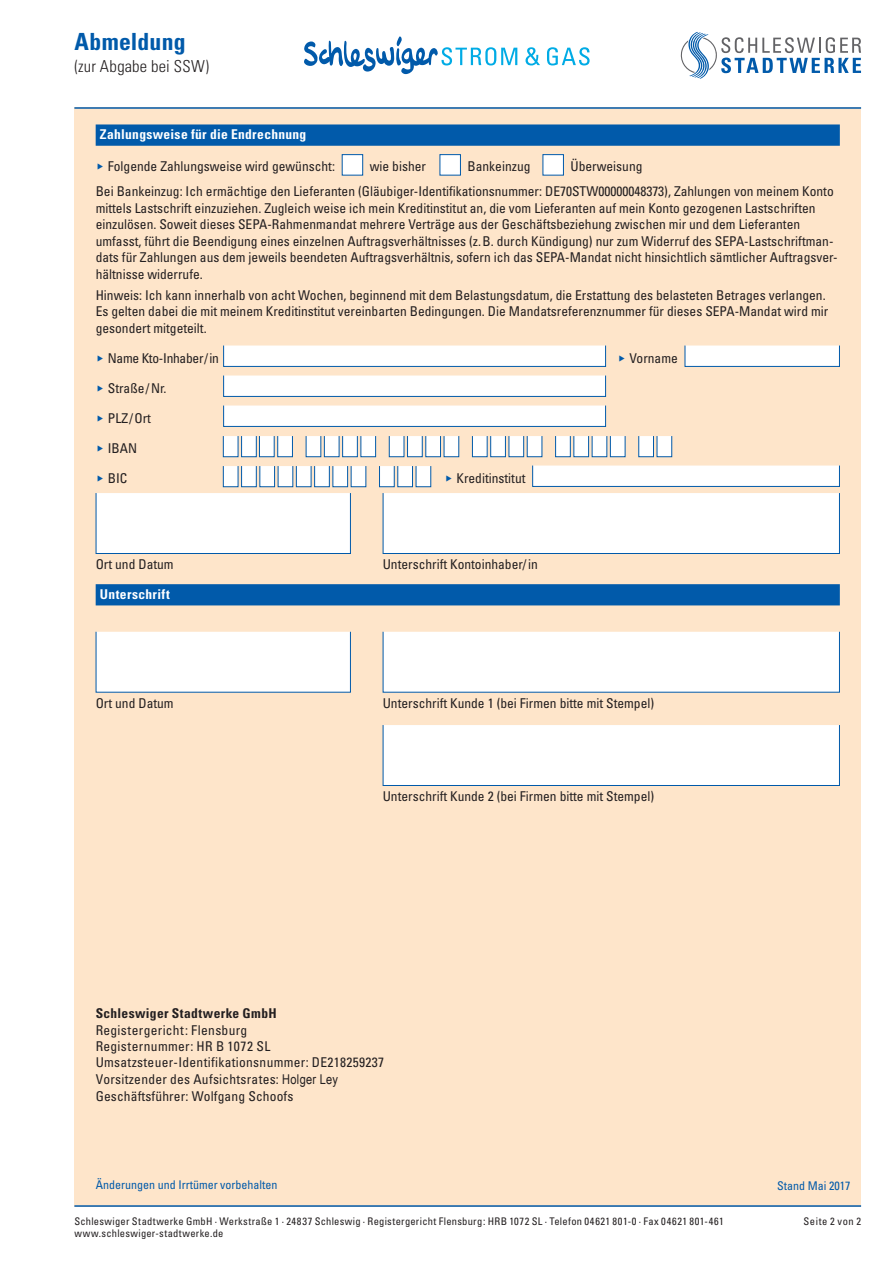
<style>
.page{position:relative;width:893px;height:1263px;background:#fff}
.page>*{position:absolute;margin:0;border:0;box-sizing:border-box;transform-origin:0 0}
.t1{font:700 condensed 23.7px "Univers";letter-spacing:.01em;color:#015aaa}
.t2{font:300 condensed 16.5px "Univers LT";letter-spacing:.02em;color:#231f20}
.t3{font:condensed 13.5px/16.5px "Univers";color:#231f20}
.t4{font:condensed 13.5px/16.5px "Univers";letter-spacing:.02em;color:#231f20}
.t5{font:700 condensed 13.5px "Univers";letter-spacing:.025em;color:#fff}
.t6{font:700 condensed 13.5px "Univers";letter-spacing:.025em;color:#231f20}
.t7{font:condensed 13.5px "Univers";letter-spacing:-.02em;color:#231f20}
.t8{font:condensed 12px "Univers";color:#015aaa}
.t9{font:condensed 10.5px/12.6px "Univers";letter-spacing:.03em;color:#231f20}
.t10{font:condensed 10.5px "Univers";letter-spacing:.05em;color:#231f20}
.s1{color:#015aaa}
.s2{font-family:"Arial Narrow";font-stretch:normal}
</style>
<div class="page">
<div style="left:74px;top:107px;width:787px;height:1100px;background:#fee5ca"></div>
<hr style="left:74px;top:107px;width:787px;height:2px;background:#015aaa">
<hr style="left:74px;top:1205px;width:787px;height:2px;background:#015aaa">
<svg style="left:680px;top:32px;width:181px;height:47px"></svg>
<svg style="left:525px;top:47px;width:15px;height:18px"></svg>
<svg style="left:547px;top:47px;width:43px;height:19px"></svg>
<svg style="left:304px;top:36px;width:213px;height:38px"></svg>
<div style="left:96px;top:124px;width:744px;height:22px;background:#015aaa"></div>
<div style="left:96px;top:584px;width:744px;height:21px;background:#015aaa"></div>
<div style="left:342px;top:154px;width:21px;height:21px;background:#fff;border:1px solid #015aaa"></div>
<div style="left:440px;top:154px;width:21px;height:21px;background:#fff;border:1px solid #015aaa"></div>
<div style="left:543px;top:154px;width:21px;height:21px;background:#fff;border:1px solid #015aaa"></div>
<div style="left:223px;top:345px;width:383px;height:22px;background:#fff;border:1px solid #015aaa"></div>
<div style="left:685px;top:345px;width:155px;height:22px;background:#fff;border:1px solid #015aaa"></div>
<div style="left:223px;top:375px;width:383px;height:22px;background:#fff;border:1px solid #015aaa"></div>
<div style="left:223px;top:405px;width:383px;height:22px;background:#fff;border:1px solid #015aaa"></div>
<div style="left:223px;top:436px;width:15px;height:21px;background:#fff;border:1px solid #015aaa"></div>
<div style="left:241px;top:436px;width:15px;height:21px;background:#fff;border:1px solid #015aaa"></div>
<div style="left:259px;top:436px;width:15px;height:21px;background:#fff;border:1px solid #015aaa"></div>
<div style="left:278px;top:436px;width:15px;height:21px;background:#fff;border:1px solid #015aaa"></div>
<div style="left:306px;top:436px;width:15px;height:21px;background:#fff"></div>
<div style="left:324px;top:436px;width:15px;height:21px;background:#fff;border:1px solid #015aaa"></div>
<div style="left:343px;top:436px;width:14px;height:21px;background:#fff"></div>
<div style="left:361px;top:436px;width:15px;height:21px;background:#fff;border:1px solid #015aaa"></div>
<div style="left:389px;top:436px;width:15px;height:21px;background:#fff;border:1px solid #015aaa"></div>
<div style="left:407px;top:436px;width:15px;height:21px;background:#fff;border:1px solid #015aaa"></div>
<div style="left:426px;top:436px;width:15px;height:21px;background:#fff;border:1px solid #015aaa"></div>
<div style="left:444px;top:436px;width:15px;height:21px;background:#fff"></div>
<div style="left:472px;top:436px;width:15px;height:21px;background:#fff;border:1px solid #015aaa"></div>
<div style="left:491px;top:436px;width:14px;height:21px;background:#fff"></div>
<div style="left:509px;top:436px;width:15px;height:21px;background:#fff;border:1px solid #015aaa"></div>
<div style="left:527px;top:436px;width:15px;height:21px;background:#fff"></div>
<div style="left:555px;top:436px;width:15px;height:21px;background:#fff;border:1px solid #015aaa"></div>
<div style="left:574px;top:436px;width:15px;height:21px;background:#fff;border:1px solid #015aaa"></div>
<div style="left:592px;top:436px;width:15px;height:21px;background:#fff"></div>
<div style="left:610px;top:436px;width:15px;height:21px;background:#fff;border:1px solid #015aaa"></div>
<div style="left:639px;top:436px;width:15px;height:21px;background:#fff;border:1px solid #015aaa"></div>
<div style="left:657px;top:436px;width:15px;height:21px;background:#fff"></div>
<div style="left:223px;top:466px;width:15px;height:21px;background:#fff;border:1px solid #015aaa"></div>
<div style="left:241px;top:466px;width:15px;height:21px;background:#fff;border:1px solid #015aaa"></div>
<div style="left:260px;top:466px;width:15px;height:21px;background:#fff;border:1px solid #015aaa"></div>
<div style="left:278px;top:466px;width:15px;height:21px;background:#fff"></div>
<div style="left:296px;top:466px;width:15px;height:21px;background:#fff;border:1px solid #015aaa"></div>
<div style="left:315px;top:466px;width:14px;height:21px;background:#fff"></div>
<div style="left:333px;top:466px;width:15px;height:21px;background:#fff;border:1px solid #015aaa"></div>
<div style="left:351px;top:466px;width:15px;height:21px;background:#fff"></div>
<div style="left:379px;top:466px;width:15px;height:21px;background:#fff;border:1px solid #015aaa"></div>
<div style="left:398px;top:466px;width:15px;height:21px;background:#fff;border:1px solid #015aaa"></div>
<div style="left:416px;top:466px;width:15px;height:21px;background:#fff"></div>
<div style="left:532px;top:465px;width:308px;height:22px;background:#fff;border:1px solid #015aaa"></div>
<div style="left:96px;top:493px;width:255px;height:61px;background:#fff;border:1px solid #015aaa"></div>
<div style="left:383px;top:493px;width:457px;height:61px;background:#fff;border:1px solid #015aaa"></div>
<div style="left:96px;top:631px;width:255px;height:61px;background:#fff"></div>
<div style="left:383px;top:631px;width:457px;height:61px;background:#fff"></div>
<div style="left:383px;top:725px;width:457px;height:61px;background:#fff;border:1px solid #015aaa"></div>
<h1 class="t1" style="left:74px;top:28px;width:113px">Abmeldung</h1>
<p class="t2" style="left:74px;top:57px;width:136px">(zur Abgabe bei SSW)</p>
<p class="t5" style="left:100px;top:126px;width:208px">Zahlungsweise für die Endrechnung</p>
<p class="t3" style="left:96px;top:158px;width:241px"><span class="s1">◆</span> Folgende Zahlungsweise wird gewünscht:</p>
<p class="t3" style="left:370px;top:158px;width:58px">wie bisher</p>
<p class="t3" style="left:468px;top:158px;width:64px">Bankeinzug</p>
<p class="t3" style="left:96px;top:154px;width:740px;line-height:25px;text-indent:475px">Überweisung<br>Bei Bankeinzug: Ich ermächtige den Lieferanten (Gläubiger-Identifikationsnummer: DE70STW00000048373), Zahlungen von meinem Konto</p>
<p class="t3" style="left:96px;top:200px;width:743px">mittels Lastschrift einzuziehen. Zugleich weise ich mein Kreditinstitut an, die vom Lieferanten auf mein Konto gezogenen Lastschriften einzulösen. Soweit dieses SEPA-Rahmenmandat mehrere Verträge aus der Geschäftsbeziehung zwischen mir und dem Lieferanten umfasst, führt die Beendigung eines einzelnen Auftragsverhältnisses (z.B. durch Kündigung) nur zum Widerruf des SEPA-Lastschriftman&shy;dats für Zahlungen aus dem jeweils beendeten Auftragsverhältnis, sofern ich das SEPA-Mandat nicht hinsichtlich sämtlicher Auftragsver&shy;hältnisse widerrufe.</p>
<p class="t3" style="left:96px;top:286px;width:734px">Hinweis: Ich kann innerhalb von acht Wochen, beginnend mit dem Belastungsdatum, die Erstattung des belasteten Betrages verlangen.<br>Es gelten dabei die mit meinem Kreditinstitut vereinbarten Bedingungen. Die Mandatsreferenznummer für dieses SEPA-Mandat wird mir gesondert mitgeteilt.</p>
<p class="t7" style="left:96px;top:349px;width:125px"><span class="s1">◆</span> Name Kto-Inhaber/in</p>
<p class="t3" style="left:617px;top:349px;width:62px"><span class="s1">◆</span> Vorname</p>
<p class="t3" style="left:96px;top:379px;width:72px"><span class="s1">◆</span> Straße/Nr.</p>
<p class="t3" style="left:96px;top:409px;width:57px"><span class="s1">◆</span> PLZ/Ort</p>
<p class="t3" style="left:96px;top:439px;width:43px"><span class="s1">◆</span> IBAN</p>
<p class="t3" style="left:96px;top:469px;width:33px"><span class="s1">◆</span> BIC</p>
<p class="t3" style="left:444px;top:469px;width:83px"><span class="s1">◆</span> Kreditinstitut</p>
<p class="t3" style="left:96px;top:556px;width:79px">Ort und Datum</p>
<p class="t3" style="left:383px;top:556px;width:157px">Unterschrift Kontoinhaber/in</p>
<p class="t5" style="left:100px;top:586px;width:72px">Unterschrift</p>
<p class="t3" style="left:96px;top:694px;width:79px">Ort und Datum</p>
<p class="t3" style="left:383px;top:694px;width:273px">Unterschrift Kunde 1 (bei Firmen bitte mit Stempel)</p>
<p class="t3" style="left:383px;top:788px;width:273px">Unterschrift Kunde 2 (bei Firmen bitte mit Stempel)</p>
<p class="t6" style="left:96px;top:1005px;width:182px">Schleswiger Stadtwerke GmbH</p>
<p class="t4" style="left:96px;top:1021px;width:290px">Registergericht: Flensburg<br>Registernummer: HR B 1072 SL Umsatzsteuer-Identifikationsnummer: DE218259237<br>Vorsitzender des Aufsichtsrates: <span class="s2">Holger Ley </span>Geschäftsführer: Wolfgang Schoofs</p>
<p class="t8" style="left:96px;top:1177px;width:183px">Änderungen und Irrtümer vorbehalten</p>
<p class="t8" style="left:777px;top:1178px;width:75px">Stand Mai 2017</p>
<p class="t9" style="left:74px;top:1214px;width:651px">Schleswiger Stadtwerke GmbH · Werkstraße 1 · 24837 Schleswig · Registergericht Flensburg: HRB 1072 SL · Telefon 04621 801-0 · Fax 04621 801-461 www.schleswiger-stadtwerke.de</p>
<p class="t10" style="left:804px;top:1214px;width:59px">Seite 2 von 2</p>
</div>
